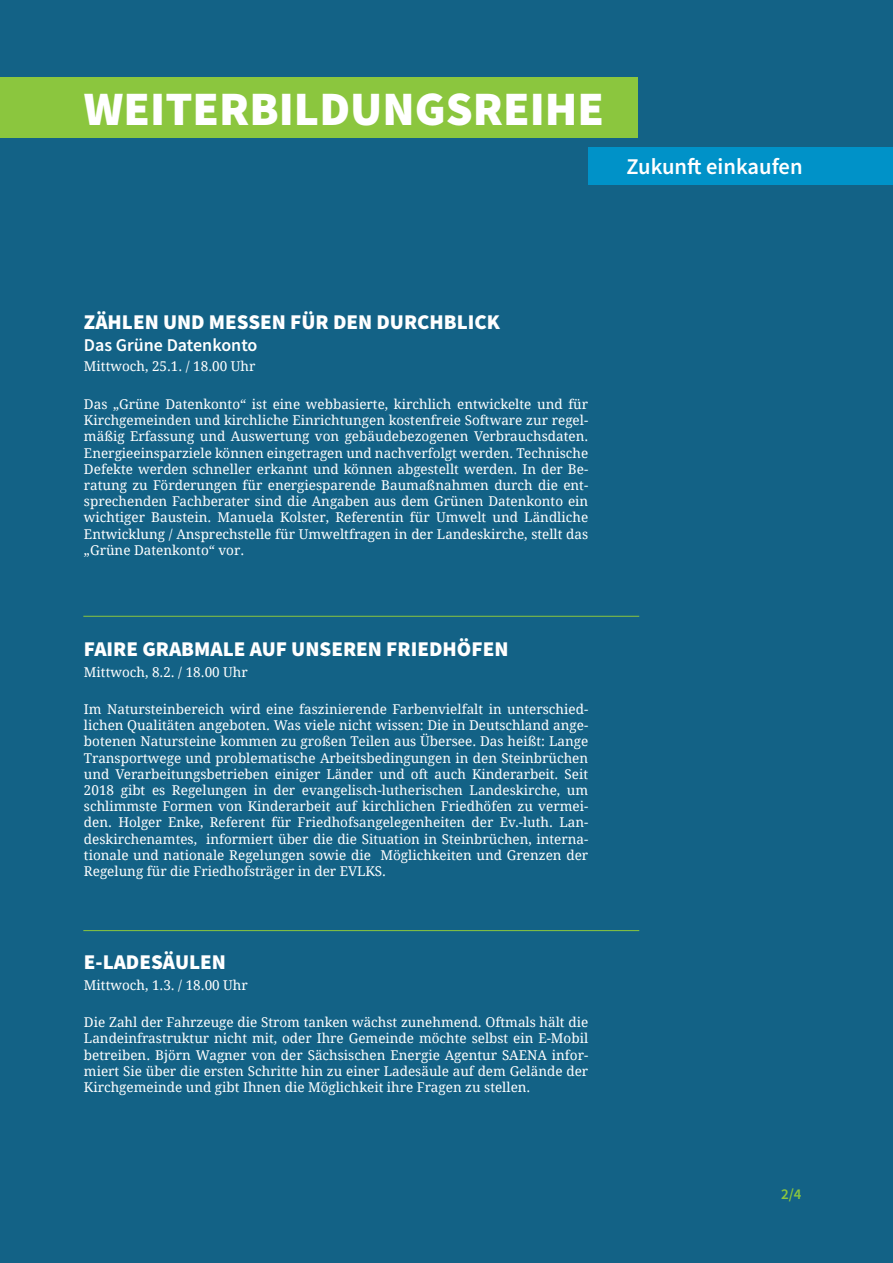
<style>
.page{position:relative;width:893px;height:1263px;background:#136286}
.page>*{position:absolute;margin:0;border:0;box-sizing:border-box;transform-origin:0 0}
.t1{font:900 48px "Source Sans Pro";color:#fff}
.t2{font:600 22.5px "Source Sans Pro";color:#fff}
.t3{font:900 21px "Source Sans Pro";color:#fff}
.t4{font:600 18px "Source Sans Pro";color:#fff}
.t5{font:600 15px "Source Sans Pro";color:#8bc63e}
.t6{font:13.5px/16.2px "Droid Serif";color:#fff;text-align:justify}
</style>
<div class="page">
<div style="left:589px;top:147px;width:304px;height:38px;background:#0092c8"></div>
<div style="left:0;top:77px;width:638px;height:60px;background:#8bc63e"></div>
<hr style="left:83px;top:616px;width:556px;height:1px;background:#8bc63e">
<hr style="left:83px;top:930px;width:556px;height:1px;background:#8bc63e">
<h1 class="t1" style="left:84px;top:76px;width:522px">WEITERBILDUNGSREIHE</h1>
<h2 class="t2" style="left:626px;top:151px;width:178px">Zukunft einkaufen</h2>
<h3 class="t3" style="left:84px;top:308px;width:418px">ZÄHLEN UND MESSEN FÜR DEN DURCHBLICK</h3>
<h3 class="t4" style="left:84px;top:333px;width:175px">Das Grüne Datenkonto</h3>
<p class="t6" style="left:84px;top:358px;width:173px">Mittwoch, 25.1. / 18.00 Uhr</p>
<p class="t6" style="left:84px;top:396px;width:506px">Das „Grüne Datenkonto“ ist eine webbasierte, kirchlich entwickelte und für Kirchgemeinden und kirchliche Einrichtungen kostenfreie Software zur regel&shy;mäßig Erfassung und Auswertung von gebäudebezogenen Verbrauchsdaten.<br>Energieeinsparziele können eingetragen und nachverfolgt werden. Technische Defekte werden schneller erkannt und können abgestellt werden. In der Be&shy;ratung zu Förderungen für energiesparende Baumaßnahmen durch die ent&shy;sprechenden Fachberater sind die Angaben aus dem Grünen Datenkonto ein wichtiger Baustein. Manuela Kolster, Referentin für Umwelt und Ländliche Entwicklung / Ansprechstelle für Umweltfragen in der Landeskirche, stellt das „Grüne Datenkonto“ vor.</p>
<h3 class="t3" style="left:84px;top:635px;width:426px">FAIRE GRABMALE AUF UNSEREN FRIEDHÖFEN</h3>
<p class="t6" style="left:84px;top:663px;width:165px">Mittwoch, 8.2. / 18.00 Uhr</p>
<p class="t6" style="left:84px;top:701px;width:506px">Im Natursteinbereich wird eine faszinierende Farbenvielfalt in unterschied&shy;lichen Qualitäten angeboten. Was viele nicht wissen: Die in Deutschland ange&shy;botenen Natursteine kommen zu großen Teilen aus Übersee. Das heißt: Lange Transportwege und problematische Arbeitsbedingungen in den Steinbrüchen und Verarbeitungsbetrieben einiger Länder und oft auch Kinderarbeit. Seit 2018 gibt es Regelungen in der evangelisch-lutherischen Landeskirche, um schlimmste Formen von Kinderarbeit auf kirchlichen Friedhöfen zu vermei&shy;den. Holger Enke, Referent für Friedhofsangelegenheiten der Ev.-luth. Lan&shy;deskirchenamtes, informiert über die die Situation in Steinbrüchen, interna&shy;tionale und nationale Regelungen sowie die Möglichkeiten und Grenzen der Regelung für die Friedhofsträger in der EVLKS.</p>
<h3 class="t3" style="left:84px;top:948px;width:144px">E-LADESÄULEN</h3>
<p class="t6" style="left:84px;top:976px;width:165px">Mittwoch, 1.3. / 18.00 Uhr</p>
<p class="t6" style="left:84px;top:1014px;width:506px">Die Zahl der Fahrzeuge die Strom tanken wächst zunehmend. Oftmals hält die Landeinfrastruktur nicht mit, oder Ihre Gemeinde möchte selbst ein E-Mobil betreiben. Björn Wagner von der Sächsischen Energie Agentur SAENA infor&shy;miert Sie über die ersten Schritte hin zu einer Ladesäule auf dem Gelände der Kirchgemeinde und gibt Ihnen die Möglichkeit ihre Fragen zu stellen.</p>
<p class="t5" style="left:781px;top:1184px;width:22px">2/4</p>
</div>
